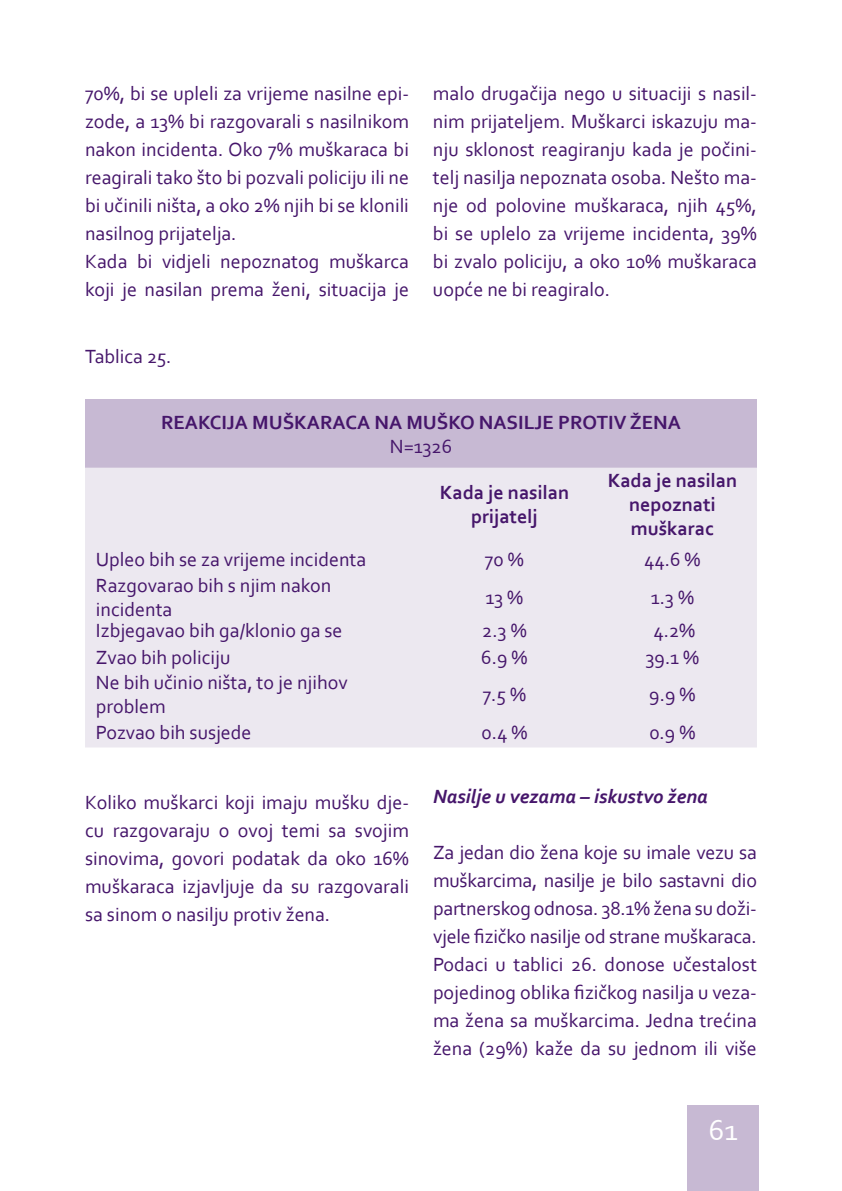
<style>
.page{position:relative;width:842px;height:1191px;background:#fff}
.page>*{position:absolute;margin:0;border:0;box-sizing:border-box;transform-origin:0 0}
.t1{font:30px "Corbel";color:#fff}
.t2{font:20px/28px "Corbel";color:#46166b}
.t3{font:700 20px/24px "Corbel";color:#46166b;text-align:center}
.t4{font:italic 700 20px "Corbel";color:#46166b}
</style>
<div class="page">
<div style="left:85px;top:399px;width:672px;height:68px;background:#c7b9d3"></div>
<div style="left:85px;top:467px;width:672px;height:280px;background:#ece8f0"></div>
<div style="left:687px;top:1106px;width:71px;height:85px;background:#c7b9d3"></div>
<p class="t2" style="left:85px;top:79px;width:325px">70%, bi se upleli za vrijeme nasilne epi&shy;zode, a 13% bi razgovarali s nasilnikom nakon incidenta. Oko 7% muškaraca bi reagirali tako što bi pozvali policiju ili ne bi učinili ništa, a oko 2% njih bi se klonili nasilnog prijatelja.<br>Kada bi vidjeli nepoznatog muškarca koji je nasilan prema ženi, situacija je</p>
<p class="t2" style="left:433px;top:79px;width:325px;text-align:justify">malo drugačija nego u situaciji s nasil&shy;nim prijateljem. Muškarci iskazuju ma&shy;nju sklonost reagiranju kada je počini&shy;telj nasilja nepoznata osoba. Nešto ma&shy;nje od polovine muškaraca, njih 45%, bi se uplelo za vrijeme incidenta, 39% bi zvalo policiju, a oko 10% muškaraca uopće ne bi reagiralo.</p>
<p class="t2" style="left:85px;top:341px;width:88px">Tablica 25.</p>
<p class="t3" style="left:161px;top:409px;width:521px">REAKCIJA MUŠKARACA NA MUŠKO NASILJE PROTIV ŽENA</p>
<p class="t2" style="left:390px;top:431px;width:64px">N=1326</p>
<p class="t3" style="left:440px;top:480px;width:131px">Kada je nasilan prijatelj</p>
<p class="t3" style="left:608px;top:468px;width:131px">Kada je nasilan nepoznati muškarac</p>
<p class="t2" style="left:96px;top:544px;width:272px">Upleo bih se za vrijeme incidenta</p>
<p class="t2" style="left:485px;top:544px;width:40px">70 %</p>
<p class="t2" style="left:644px;top:544px;width:58px">44.6 %</p>
<p class="t2" style="left:96px;top:573px;width:237px;line-height:24px">Razgovarao bih s njim nakon incidenta</p>
<p class="t2" style="left:486px;top:583px;width:39px">13 %</p>
<p class="t2" style="left:651px;top:583px;width:45px">1.3 %</p>
<p class="t2" style="left:96px;top:615px;width:248px">Izbjegavao bih ga/klonio ga se</p>
<p class="t2" style="left:482px;top:615px;width:46px">2.3 %</p>
<p class="t2" style="left:653px;top:615px;width:43px">4.2%</p>
<p class="t2" style="left:96px;top:643px;width:136px">Zvao bih policiju</p>
<p class="t2" style="left:481px;top:643px;width:48px">6.9 %</p>
<p class="t2" style="left:645px;top:643px;width:55px">39.1 %</p>
<p class="t2" style="left:96px;top:669px;width:253px;line-height:24px">Ne bih učinio ništa, to je njihov problem</p>
<p class="t2" style="left:483px;top:679px;width:45px">7.5 %</p>
<p class="t2" style="left:649px;top:679px;width:48px">9.9 %</p>
<p class="t2" style="left:96px;top:717px;width:157px">Pozvao bih susjede</p>
<p class="t2" style="left:481px;top:717px;width:47px">0.4 %</p>
<p class="t2" style="left:649px;top:717px;width:48px">0.9 %</p>
<p class="t2" style="left:85px;top:787px;width:325px;text-align:justify">Koliko muškarci koji imaju mušku dje&shy;cu razgovaraju o ovoj temi sa svojim sinovima, govori podatak da oko 16% muškaraca izjavljuje da su razgovarali sa sinom o nasilju protiv žena.</p>
<p class="t4" style="left:433px;top:784px;width:276px">Nasilje u vezama – iskustvo žena</p>
<p class="t2" style="left:433px;top:838px;width:325px;text-align:justify">Za jedan dio žena koje su imale vezu sa muškarcima, nasilje je bilo sastavni dio partnerskog odnosa. 38.1% žena su doži&shy;vjele fizičko nasilje od strane muškaraca.<br>Podaci u tablici 26. donose učestalost pojedinog oblika fizičkog nasilja u veza&shy;ma žena sa muškarcima. Jedna trećina žena (29%) kaže da su jednom ili više</p>
<h1 class="t1" style="left:709px;top:1111px;width:31px">61</h1>
</div>
